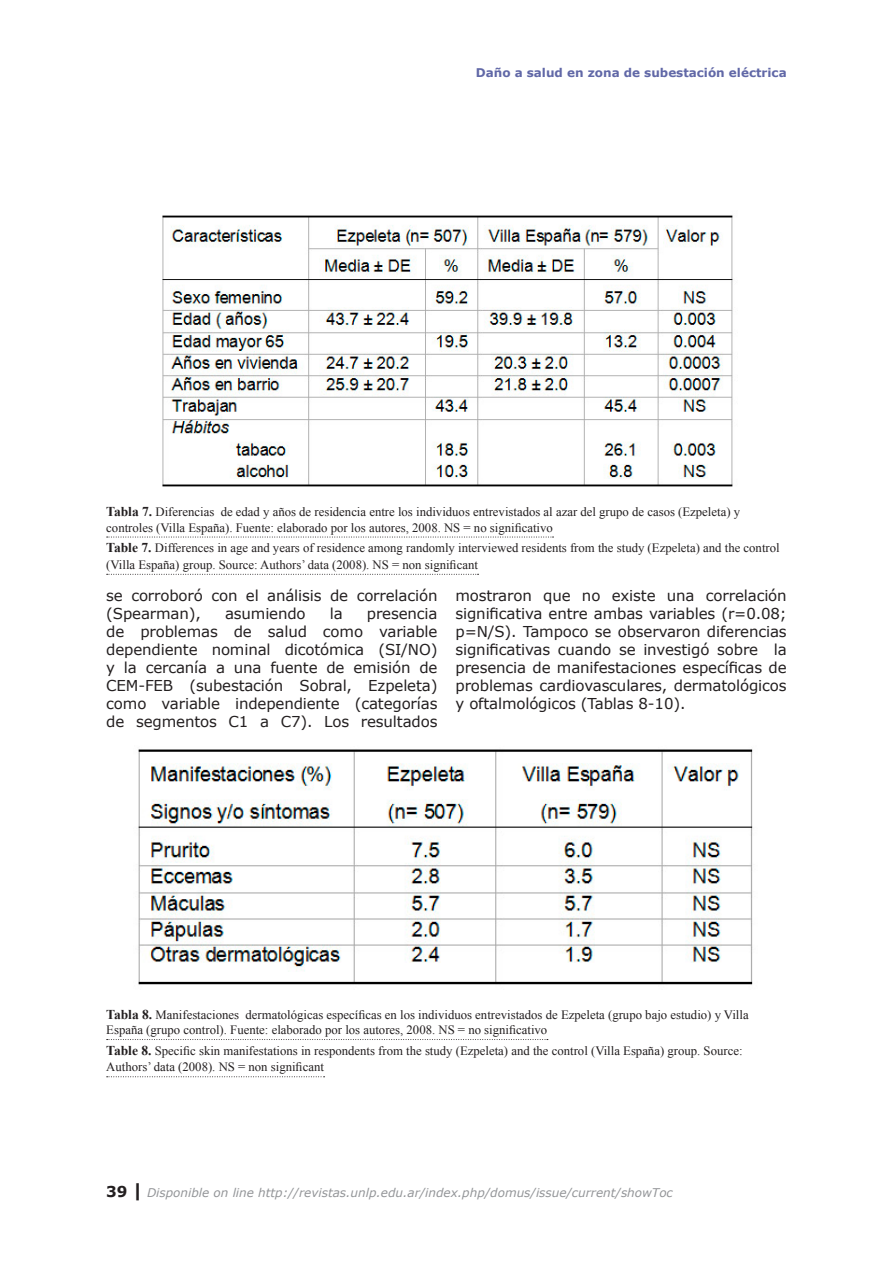
<style>
.page{position:relative;width:893px;height:1263px;background:#fff}
.page>*{position:absolute;margin:0;border:0;box-sizing:border-box;transform-origin:0 0}
.TEXTO_GENERAL{font:15px/18px "Verdana";letter-spacing:-.01em;color:#231f20;text-align:justify}
.figuras{font:12.75px/15.3px "Times New Roman";color:#231f20}
.t1{font:italic 12px "Verdana";color:#939598}
.t2{font:700 12px "Verdana";color:#6168a7}
.s1{font-weight:700;font-size:13.5px}
.s2{font-weight:700;font-style:normal;font-size:15px;color:#231f20}
.s3{font-weight:700;font-style:normal;font-size:18px;color:#231f20}
</style>
<div class="page">
<img style="left:162px;top:215px;width:571px;height:272px">
<img style="left:138px;top:749px;width:615px;height:236px">
<svg style="left:107px;top:537px;width:446px;height:1px"></svg>
<svg style="left:107px;top:574px;width:372px;height:1px"></svg>
<svg style="left:107px;top:1039px;width:441px;height:1px"></svg>
<svg style="left:107px;top:1076px;width:218px;height:1px"></svg>
<p class="t2" style="left:476px;top:64px;width:312px">Daño a salud en zona de subestación eléctrica</p>
<p class="figuras" style="left:106px;top:504px;width:635px"><span class="s1">Tabla 7.</span> Diferencias de edad y años de residencia entre los individuos entrevistados al azar del grupo de casos (Ezpeleta) y controles (Villa España). Fuente: elaborado por los autores, 2008. NS = no significativo</p>
<p class="figuras" style="left:106px;top:540px;width:675px;line-height:16.5px"><span class="s1">Table 7.</span> Differences in age and years of residence among randomly interviewed residents from the study (Ezpeleta) and the control (Villa España) group. Source: Authors’ data (2008). NS = non significant</p>
<p class="TEXTO_GENERAL" style="left:106px;top:586px;width:333px">se corroboró con el análisis de correlación (Spearman),</p>
<p class="TEXTO_GENERAL" style="left:225px;top:604px;width:82px">asumiendo</p>
<p class="TEXTO_GENERAL" style="left:330px;top:604px;width:14px">la</p>
<p class="TEXTO_GENERAL" style="left:106px;top:604px;width:333px;text-indent:261px">presencia de problemas de salud como variable dependiente nominal dicotómica (SI/NO) y la cercanía a una fuente de emisión de CEM-FEB (subestación Sobral, Ezpeleta) como variable independiente (categorías de segmentos C1 a C7). Los resultados</p>
<p class="TEXTO_GENERAL" style="left:455px;top:586px;width:333px">mostraron que no existe una correlación significativa entre ambas variables (r=0.08; p=N/S). Tampoco se observaron diferencias significativas cuando se investigó sobre la presencia de manifestaciones específicas de problemas cardiovasculares, dermatológicos y oftalmológicos (Tablas 8-10).</p>
<p class="figuras" style="left:106px;top:1007px;width:644px"><span class="s1">Tabla 8.</span> Manifestaciones dermatológicas específicas en los individuos entrevistados de Ezpeleta (grupo bajo estudio) y Villa<br>España (grupo control). Fuente: elaborado por los autores, 2008. NS = no significativo</p>
<p class="figuras" style="left:106px;top:1042px;width:638px;line-height:16.5px"><span class="s1">Table 8.</span> Specific skin manifestations in respondents from the study (Ezpeleta) and the control (Villa España) group. Source:<br>Authors’ data (2008). NS = non significant</p>
<p class="t1" style="left:106px;top:1184px;width:568px"><span class="s2">39</span> <span class="s3">|</span> Disponible on line http://revistas.unlp.edu.ar/index.php/domus/issue/current/showToc</p>
</div>
